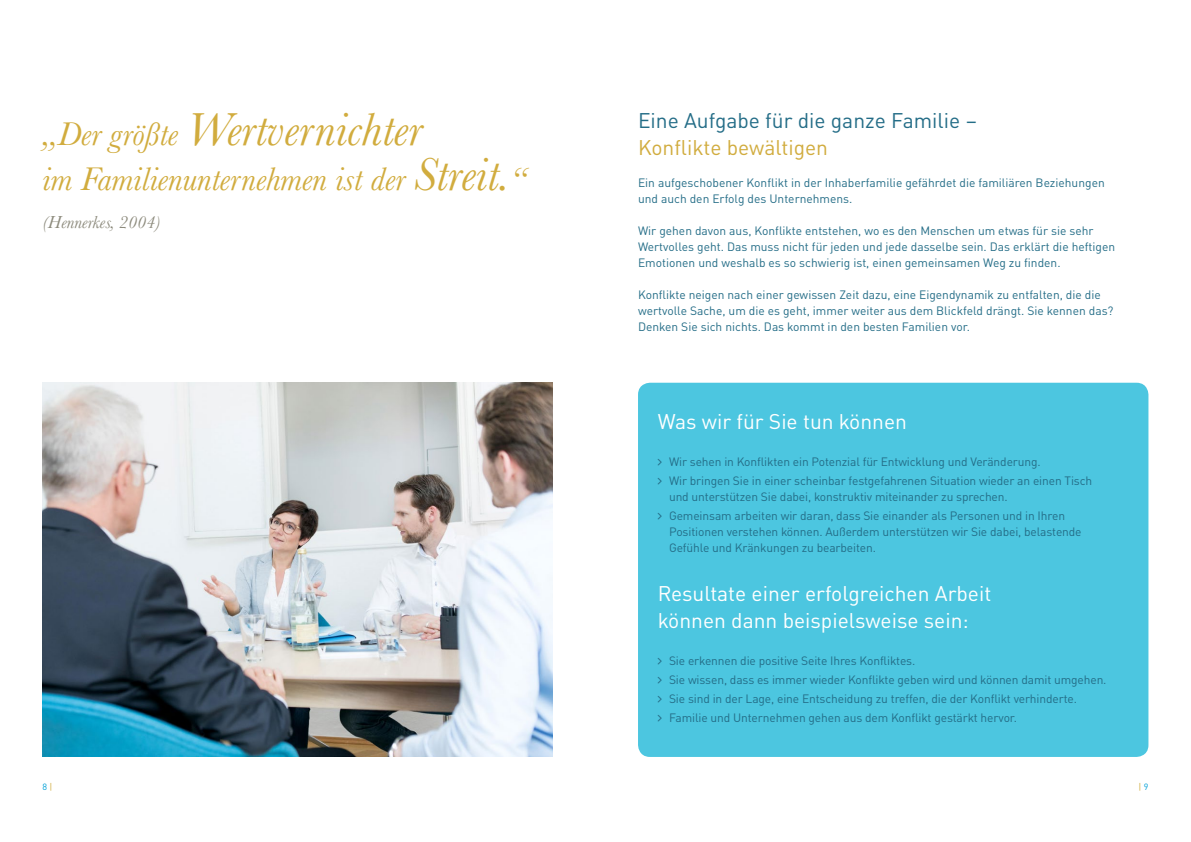
<style>
.page{position:relative;width:1191px;height:842px;background:#fff}
.page>*{position:absolute;margin:0;border:0;box-sizing:border-box;transform-origin:0 0}
.t1{font:italic 48px "Baskerville";color:#d1ac3e}
.t2{font:italic 34px "Baskerville";color:#d1ac3e}
.t3{font:21px/27px "DINOT";color:#fff}
.t4{font:21px/27px "DINOT";color:#246d87}
.t5{font:italic 18px "Baskerville";color:#8c8a7c}
.t6{font:12px/16px "DINOT";letter-spacing:-.01em;color:#246d87}
.t7{font:9px "DIN";color:#00a1d7}
.t8{font:9px "DIN";color:#d1ac3e}
.s1{font-size:34px}
.s2{font-size:48px}
.s3{color:#d1ac3e}
.s4{color:#00a1d7}
</style>
<div class="page">
<img style="left:43px;top:383px;width:510px;height:374px">
<div style="left:638px;top:383px;width:510px;height:374px;background:#4cc6e0;border-radius:12px"></div>
<p class="t1" style="left:43px;top:97px;width:381px"><span class="s1">„Der größte</span> Wertvernichter</p>
<p class="t2" style="left:43px;top:156px;width:485px">im Familienunternehmen ist der <span class="s2">Streit.</span>“</p>
<p class="t5" style="left:43px;top:210px;width:120px">(Hennerkes, 2004)</p>
<p class="t4" style="left:638px;top:105px;width:341px">Eine Aufgabe für die ganze Familie –<br><span class="s3">Konflikte bewältigen</span></p>
<p class="t6" style="left:638px;top:174px;width:468px">Ein aufgeschobener Konflikt in der Inhaberfamilie gefährdet die familiären Beziehungen und auch den Erfolg des Unternehmens.</p>
<p class="t6" style="left:638px;top:222px;width:479px">Wir gehen davon aus, Konflikte entstehen, wo es den Menschen um etwas für sie sehr<br>Wertvolles geht. Das muss nicht für jeden und jede dasselbe sein. Das erklärt die heftigen<br>Emotionen und weshalb es so schwierig ist, einen gemeinsamen Weg zu finden.</p>
<p class="t6" style="left:638px;top:286px;width:477px">Konflikte neigen nach einer gewissen Zeit dazu, eine Eigendynamik zu entfalten, die die wertvolle Sache, um die es geht, immer weiter aus dem Blickfeld drängt. Sie kennen das?<br>Denken Sie sich nichts. Das kommt in den besten Familien vor.</p>
<p class="t3" style="left:658px;top:406px;width:251px">Was wir für Sie tun können</p>
<p class="t6" style="left:669px;top:453px;width:373px">Wir sehen in Konflikten ein Potenzial für Entwicklung und Veränderung.</p>
<p class="t6" style="left:669px;top:472px;width:425px">Wir bringen Sie in einer scheinbar festgefahrenen Situation wieder an einen Tisch und unterstützen Sie dabei, konstruktiv miteinander zu sprechen.</p>
<p class="t6" style="left:669px;top:507px;width:414px">Gemeinsam arbeiten wir daran, dass Sie einander als Personen und in Ihren<br>Positionen verstehen können. Außerdem unterstützen wir Sie dabei, belastende<br>Gefühle und Kränkungen zu bearbeiten.</p>
<p class="t3" style="left:658px;top:578px;width:335px">Resultate einer erfolgreichen Arbeit können dann beispielsweise sein:</p>
<p class="t6" style="left:669px;top:652px;width:248px">Sie erkennen die positive Seite Ihres Konfliktes.</p>
<p class="t6" style="left:669px;top:671px;width:439px">Sie wissen, dass es immer wieder Konflikte geben wird und können damit umgehen.</p>
<p class="t6" style="left:669px;top:690px;width:409px">Sie sind in der Lage, eine Entscheidung zu treffen, die der Konflikt verhinderte.</p>
<p class="t6" style="left:669px;top:709px;width:349px">Familie und Unternehmen gehen aus dem Konflikt gestärkt hervor.</p>
<p class="t7" style="left:43px;top:781px;width:11px">8 <span class="s3">|</span></p>
<p class="t8" style="left:1138px;top:781px;width:11px">| <span class="s4">9</span></p>
</div>
